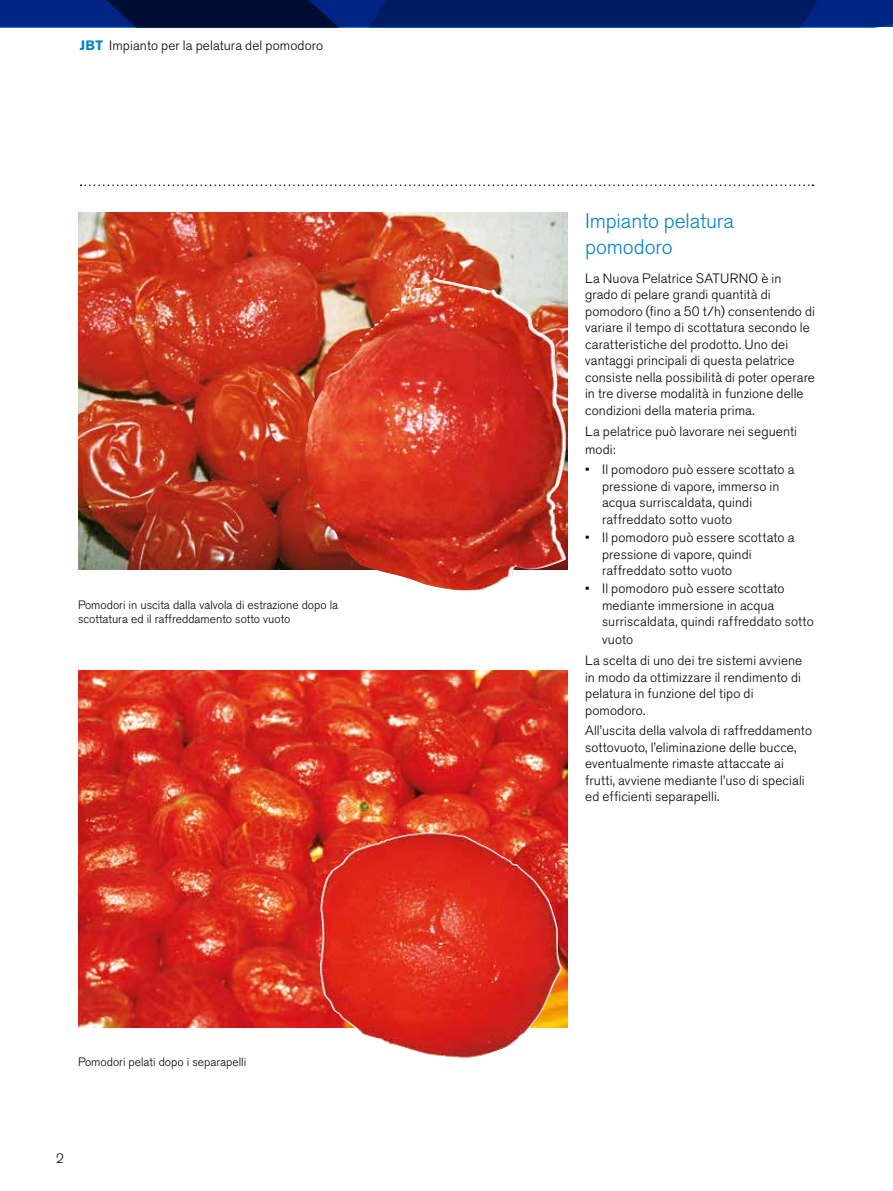
<style>
.page{position:relative;width:893px;height:1191px;background:#fff}
.page>*{position:absolute;margin:0;border:0;box-sizing:border-box;transform-origin:0 0}
.Titolo{font:300 21px/25.5px "Akzidenz Grotesk Pro";letter-spacing:-.005em;color:#0083ca}
.testo{font:300 13.5px/16.5px "Akzidenz Grotesk Pro";letter-spacing:.01em;color:#000}
.t1{font:300 12px/14.4px "Akzidenz Grotesk Pro";color:#000}
.s1{font-weight:700;color:#0083ca}
</style>
<div class="page">
<svg style="left:0;top:0;width:893px;height:27px;background:#001a61"></svg>
<svg style="left:81px;top:184px;width:732px;height:2px"></svg>
<img style="left:78px;top:213px;width:489px;height:357px">
<img style="left:305px;top:278px;width:262px;height:313px">
<img style="left:78px;top:670px;width:489px;height:357px">
<img style="left:319px;top:832px;width:243px;height:226px">
<p class="testo" style="left:80px;top:37px;width:245px"><span class="s1">JBT</span> Impianto per la pelatura del pomodoro</p>
<p class="t1" style="left:78px;top:597px;width:262px">Pomodori in uscita dalla valvola di estrazione dopo la scottatura ed il raffreddamento sotto vuoto</p>
<p class="t1" style="left:78px;top:1054px;width:170px">Pomodori pelati dopo i separapelli</p>
<p class="testo" style="left:56px;top:1150px;width:9px">2</p>
<p class="Titolo" style="left:585px;top:208px;width:150px">Impianto pelatura pomodoro</p>
<p class="testo" style="left:585px;top:270px;width:231px">La Nuova Pelatrice SATURNO è in grado di pelare grandi quantità di pomodoro (fino a 50 t/h) consentendo di variare il tempo di scottatura secondo le caratteristiche del prodotto. Uno dei vantaggi principali di questa pelatrice consiste nella possibilità di poter operare in tre diverse modalità in funzione delle condizioni della materia prima.</p>
<p class="testo" style="left:585px;top:422px;width:213px;line-height:18px">La pelatrice può lavorare nei seguenti modi:</p>
<p class="testo" style="left:602px;top:461px;width:194px;text-indent:-17px">• Il pomodoro può essere scottato a pressione di vapore, immerso in acqua surriscaldata, quindi raffreddato sotto vuoto</p>
<p class="testo" style="left:602px;top:529px;width:194px;text-indent:-17px">• Il pomodoro può essere scottato a pressione di vapore, quindi raffreddato sotto vuoto</p>
<p class="testo" style="left:602px;top:580px;width:213px;text-indent:-17px">• Il pomodoro può essere scottato mediante immersione in acqua surriscaldata, quindi raffreddato sotto</p>
<p class="testo" style="left:602px;top:631px;width:33px">vuoto</p>
<p class="testo" style="left:585px;top:652px;width:219px">La scelta di uno dei tre sistemi avviene in modo da ottimizzare il rendimento di pelatura in funzione del tipo di pomodoro.</p>
<p class="testo" style="left:585px;top:722px;width:228px">All’uscita della valvola di raffreddamento sottovuoto, l’eliminazione delle bucce, eventualmente rimaste attaccate ai frutti, avviene mediante l’uso di speciali ed efficienti separapelli.</p>
</div>
